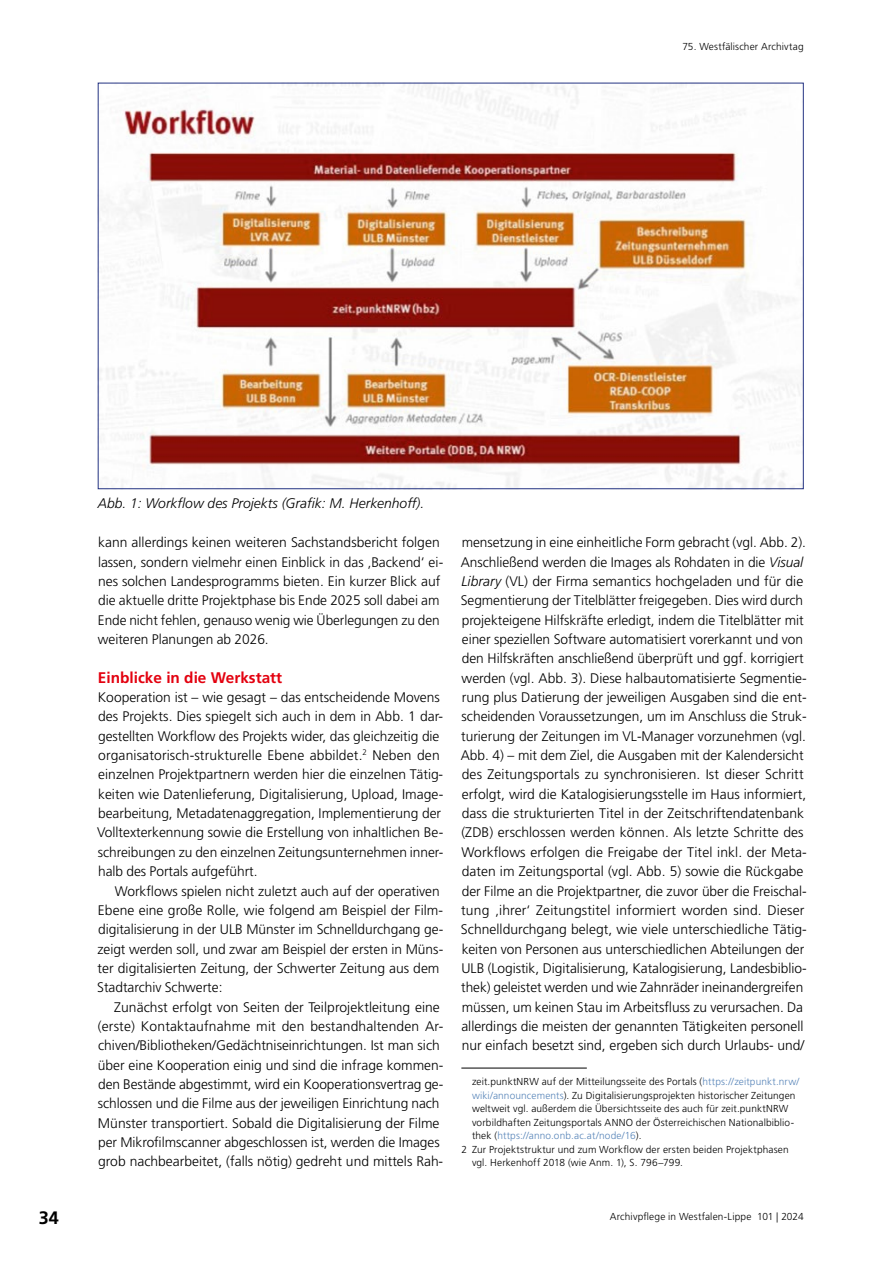
<style>
.page{position:relative;width:893px;height:1263px;background:#fff}
.page>*{position:absolute;margin:0;border:0;box-sizing:border-box;transform-origin:0 0}
.t1{font:700 18px "Frutiger LT Std";color:#000}
.ZÜ1_mA__rot___Master{font:700 15.3px "Frutiger LT Std";color:#e3000f}
.mE{font:300 13.8px/19.4px "Frutiger LT Std";color:#000}
.oE__Master{font:300 13.8px/19.4px "Frutiger LT Std";color:#000}
.t2{font:italic 300 13.8px "Frutiger LT Std";color:#000}
._01-09__mit_Linie___Fortsetzung{font:300 10.2px/13.5px "Frutiger LT Std";letter-spacing:.015em;color:#000}
._01-09__ohne_Linie___Master{font:300 10.2px/13.5px "Frutiger LT Std";letter-spacing:.015em;color:#000}
.s1{font-style:italic}
.s2{color:#5885b9}
</style>
<div class="page">
<img style="left:100px;top:85px;width:702px;height:402px">
<hr style="left:461px;top:1068px;width:126px;height:1px;background:#000">
<p class="_01-09__mit_Linie___Fortsetzung" style="left:682px;top:40px;width:123px">75. Westfälischer Archivtag</p>
<p class="t2" style="left:98px;top:496px;width:328px">Abb. 1: Workflow des Projekts (Grafik: M. Herkenhoff).</p>
<p class="mE" style="left:98px;top:533px;width:347px">kann allerdings keinen weiteren Sachstandsbericht folgen lassen, sondern vielmehr einen Einblick in das ‚Backend‘ ei&shy;nes solchen Landesprogramms bieten. Ein kurzer Blick auf die aktuelle dritte Projektphase bis Ende 2025 soll dabei am Ende nicht fehlen, genauso wenig wie Überlegungen zu den weiteren Planungen ab 2026.</p>
<p class="ZÜ1_mA__rot___Master" style="left:98px;top:668px;width:186px">Einblicke in die Werkstatt</p>
<p class="oE__Master" style="left:97px;top:688px;width:347px">Kooperation ist – wie gesagt – das entscheidende Movens des Projekts. Dies spiegelt sich auch in dem in Abb. 1 dar&shy;gestellten Workflow des Projekts wider, das gleichzeitig die organisatorisch-strukturelle Ebene abbildet.<sup>2</sup> Neben den einzelnen Projektpartnern werden hier die einzelnen Tätig&shy;keiten wie Datenlieferung, Digitalisierung, Upload, Image&shy;bearbeitung, Metadatenaggregation, Implementierung der Volltexterkennung sowie die Erstellung von inhaltlichen Be&shy;schreibungen zu den einzelnen Zeitungsunternehmen inner&shy;halb des Portals aufgeführt.</p>
<p class="mE" style="left:97px;top:881px;width:347px;text-indent:18px">Workflows spielen nicht zuletzt auch auf der operativen Ebene eine große Rolle, wie folgend am Beispiel der Film&shy;digitalisierung in der ULB Münster im Schnelldurchgang ge&shy;zeigt werden soll, und zwar am Beispiel der ersten in Müns&shy;ter digitalisierten Zeitung, der Schwerter Zeitung aus dem Stadtarchiv Schwerte:</p>
<p class="mE" style="left:98px;top:997px;width:347px;text-indent:16px">Zunächst erfolgt von Seiten der Teilprojektleitung eine (erste) Kontaktaufnahme mit den bestandhaltenden Ar&shy;chiven/Bibliotheken/Gedächtniseinrichtungen. Ist man sich über eine Kooperation einig und sind die infrage kommen&shy;den Bestände abgestimmt, wird ein Kooperationsvertrag ge&shy;schlossen und die Filme aus der jeweiligen Einrichtung nach Münster transportiert. Sobald die Digitalisierung der Filme per Mikrofilmscanner abgeschlossen ist, werden die Images grob nachbearbeitet, (falls nötig) gedreht und mittels Rah-</p>
<p class="mE" style="left:461px;top:533px;width:348px">mensetzung in eine einheitliche Form gebracht (vgl. Abb. 2).<br>Anschließend werden die Images als Rohdaten in die <span class="s1">Visual Library</span> (VL) der Firma semantics hochgeladen und für die Segmentierung der Titelblätter freigegeben. Dies wird durch projekteigene Hilfskräfte erledigt, indem die Titelblätter mit einer speziellen Software automatisiert vorerkannt und von den Hilfskräften anschließend überprüft und ggf. korrigiert werden (vgl. Abb. 3). Diese halbautomatisierte Segmentie&shy;rung plus Datierung der jeweiligen Ausgaben sind die ent&shy;scheidenden Voraussetzungen, um im Anschluss die Struk&shy;turierung der Zeitungen im VL-Manager vorzunehmen (vgl.<br>Abb. 4) – mit dem Ziel, die Ausgaben mit der Kalendersicht des Zeitungsportals zu synchronisieren. Ist dieser Schritt erfolgt, wird die Katalogisierungsstelle im Haus informiert, dass die strukturierten Titel in der Zeitschriftendatenbank (ZDB) erschlossen werden können. Als letzte Schritte des Workflows erfolgen die Freigabe der Titel inkl. der Meta&shy;daten im Zeitungsportal (vgl. Abb. 5) sowie die Rückgabe der Filme an die Projektpartner, die zuvor über die Freischal&shy;tung ‚ihrer‘ Zeitungstitel informiert worden sind. Dieser Schnelldurchgang belegt, wie viele unterschiedliche Tätig&shy;keiten von Personen aus unterschiedlichen Abteilungen der ULB (Logistik, Digitalisierung, Katalogisierung, Landesbiblio&shy;thek) geleistet werden und wie Zahnräder ineinandergreifen müssen, um keinen Stau im Arbeitsfluss zu verursachen. Da allerdings die meisten der genannten Tätigkeiten personell nur einfach besetzt sind, ergeben sich durch Urlaubs- und/</p>
<p class="_01-09__mit_Linie___Fortsetzung" style="left:472px;top:1075px;width:329px">zeit.punktNRW auf der Mitteilungsseite des Portals (<span class="s2">https://zeitpunkt.nrw/ wiki/announcements</span>). Zu Digitalisierungsprojekten historischer Zeitungen weltweit vgl. außerdem die Übersichtsseite des auch für zeit.punktNRW vorbildhaften Zeitungsportals ANNO der Österreichischen Nationalbiblio&shy;thek (<span class="s2">https://anno.onb.ac.at/node/16</span>).</p>
<p class="_01-09__ohne_Linie___Master" style="left:472px;top:1143px;width:318px;text-indent:-11px">2 Zur Projektstruktur und zum Workflow der ersten beiden Projektphasen vgl. Herkenhoff 2018 (wie Anm. 1), S. 796–799.</p>
<h1 class="t1" style="left:39px;top:1207px;width:22px">34</h1>
<p class="_01-09__mit_Linie___Fortsetzung" style="left:610px;top:1210px;width:195px">Archivpflege in Westfalen-Lippe 101 | 2024</p>
</div>
